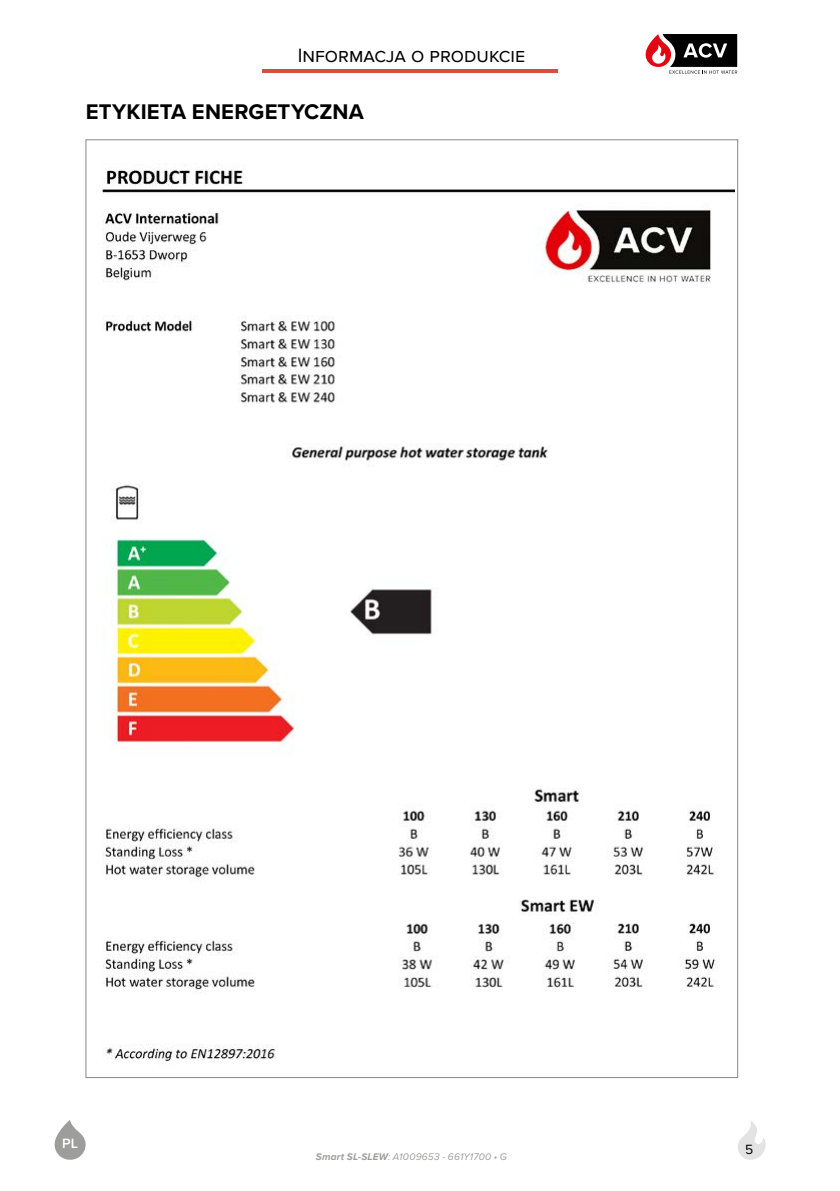
<style>
.page{position:relative;width:840px;height:1191px;background:#fff}
.page>*{position:absolute;margin:0;border:0;box-sizing:border-box;transform-origin:0 0}
.TITRE_PARA{font:700 22px "Proxima Nova";letter-spacing:.005em;color:#000}
.Headline{font:20px "Proxima Nova";color:#000}
.t1{font:600 14px "Proxima Nova";color:#fff}
.t2{font:13.8px "Proxima Nova";color:#000}
.t3{font:italic 10px "Proxima Nova";letter-spacing:.02em;color:#9d9d9c}
.s1{font-weight:700}
</style>
<div class="page">
<svg style="left:645px;top:34px;width:91px;height:40px"></svg>
<svg style="left:738px;top:1121px;width:27px;height:39px"></svg>
<svg style="left:54px;top:1120px;width:32px;height:40px"></svg>
<hr style="left:262px;top:69px;width:295px;height:4px;background:#d74f38">
<img style="left:102px;top:164px;width:631px;height:898px">
<p class="Headline" style="left:297px;top:41px;width:229px">Informacja o produkcie</p>
<p class="TITRE_PARA" style="left:86px;top:96px;width:279px">ETYKIETA ENERGETYCZNA</p>
<h3 class="t1" style="left:62px;top:1132px;width:17px">PL</h3>
<p class="t3" style="left:316px;top:1149px;width:193px"><span class="s1">Smart SL-SLEW</span>: A1009653 - 661Y1700 • G</p>
<h3 class="t2" style="left:744px;top:1139px;width:10px">5</h3>
</div>
